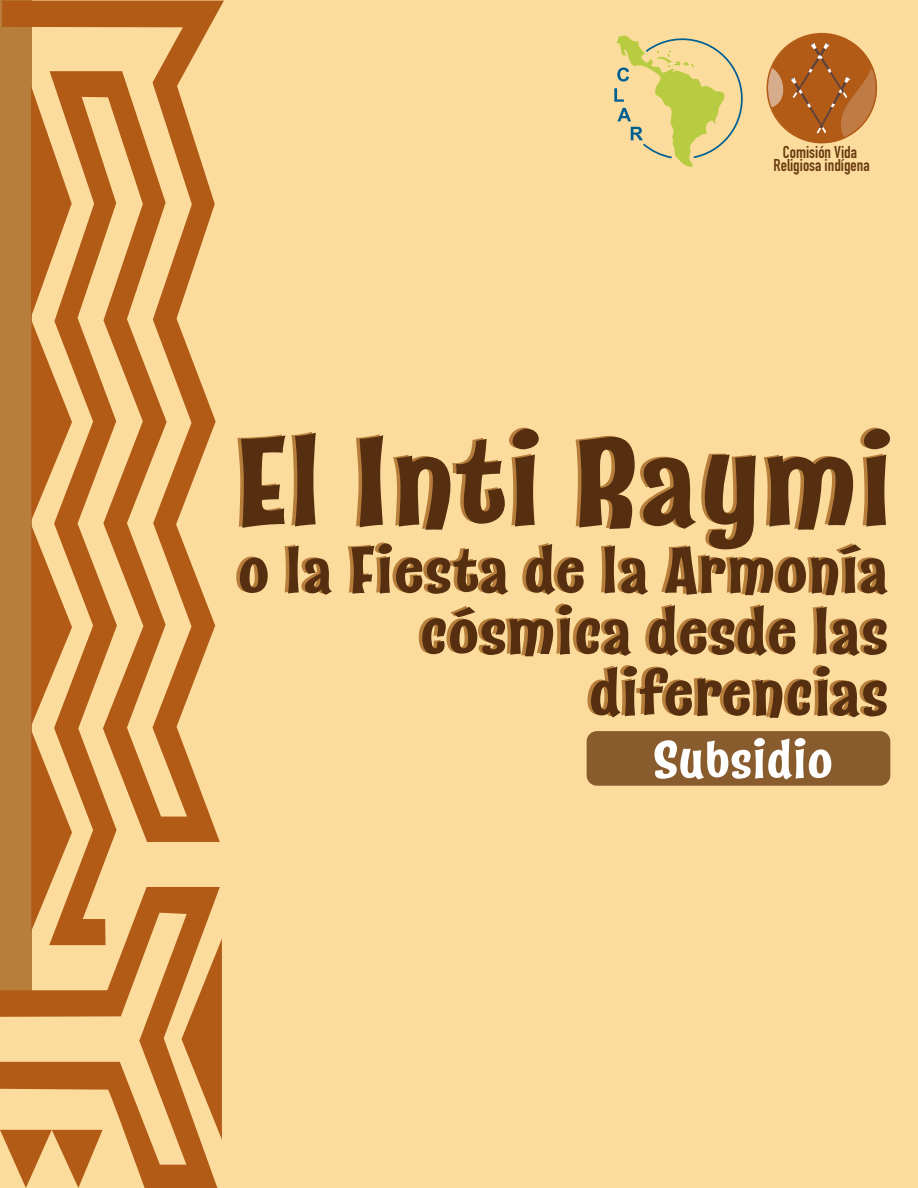
<style>
.page{position:relative;width:918px;height:1188px;background:#fcdc9d}
.page>*{position:absolute;margin:0;border:0;box-sizing:border-box;transform-origin:0 0}
.t1{font:700 123px "Catseye";color:#562f10}
.t2{font:700 63px/61.3px "Catseye";color:#562f10;text-align:right}
.t3{font:700 51px "Catseye";color:#fff}
.t4{font:700 16.95px/13.5px "DIN Condensed";color:#693c11;text-align:center}
</style>
<div class="page">
<div style="left:0;top:0;width:32px;height:990px;background:#b77e3b"></div>
<svg style="left:2px;top:1px;width:222px;height:886px"></svg>
<svg style="left:31px;top:86px;width:41px;height:801px"></svg>
<svg style="left:0;top:887px;width:220px;height:301px"></svg>
<svg style="left:182px;top:939px;width:40px;height:201px"></svg>
<svg style="left:0;top:1130px;width:103px;height:58px"></svg>
<div style="left:768px;top:34px;width:109px;height:109px;background:#b25b17;border-radius:50%"></div>
<svg style="left:768px;top:68px;width:15px;height:39px"></svg>
<svg style="left:791px;top:43px;width:86px;height:95px"></svg>
<svg style="left:614px;top:35px;width:129px;height:132px"></svg>
<div style="left:587px;top:731px;width:303px;height:55px;background:#895c2e;border-radius:10px"></div>
<p class="t4" style="left:774px;top:145px;width:98px">Comisión Vida<br>Religiosa indígena</p>
<h1 class="t1" style="left:235px;top:403px;width:661px">El Inti Raymi</h1>
<p class="t2" style="left:238px;top:540px;width:652px">o la Fiesta de la Armonía cósmica desde las diferencias</p>
<p class="t3" style="left:653px;top:727px;width:181px">Subsidio</p>
</div>
